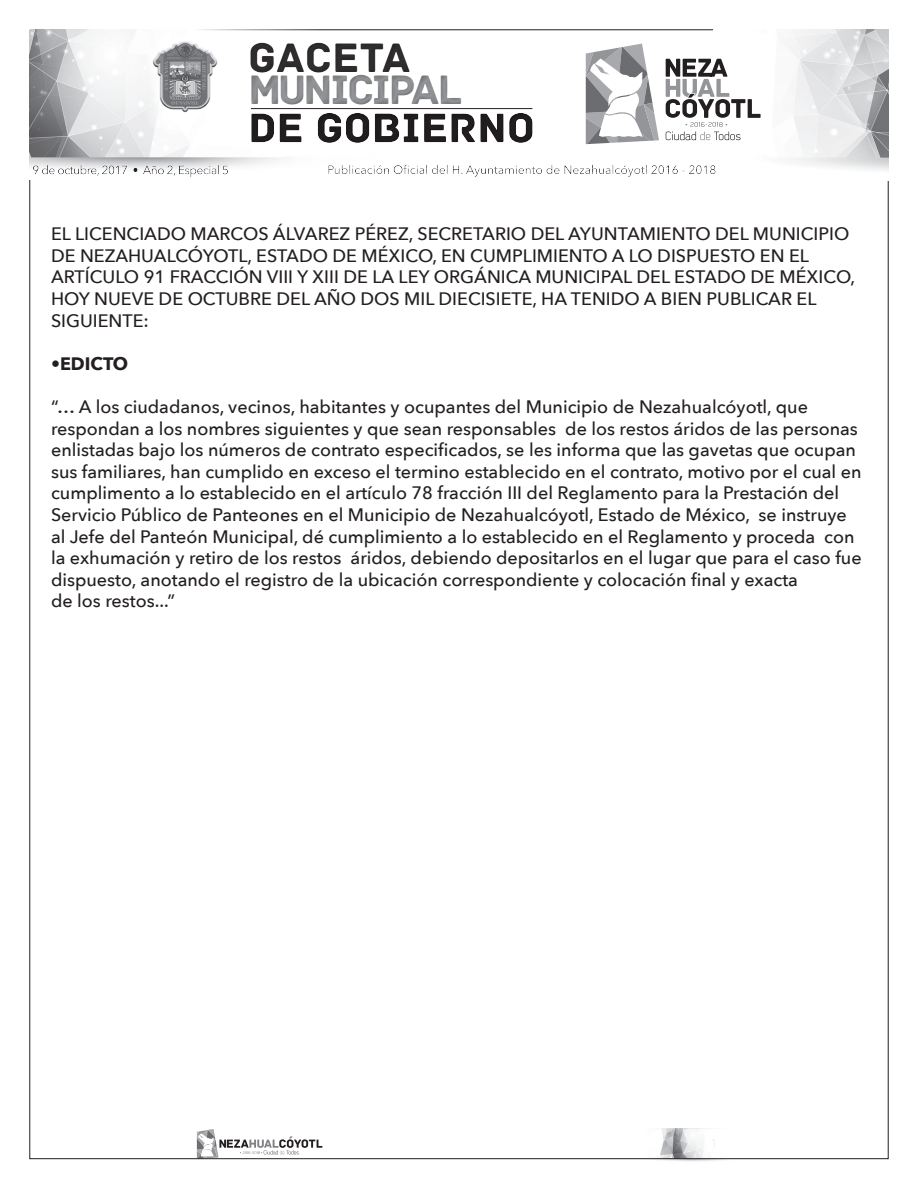
<style>
.page{position:relative;width:918px;height:1188px;background:#fff}
.page>*{position:absolute;margin:0;border:0;box-sizing:border-box;transform-origin:0 0}
.t1{font:43.5px "Archive";letter-spacing:-.06em;color:#939598}
.t2{font:43.5px "Archive";color:#312f30}
.t3{font:500 18px/21.6px "Avenir Next";color:#231f20}
.t4{font:700 18px "Avenir Next";color:#231f20}
</style>
<div class="page">
<img style="left:637px;top:1129px;width:126px;height:32px">
<div style="left:705px;top:1133px;width:26px;height:21px;background:#fff"></div>
<svg style="left:196px;top:1129px;width:126px;height:30px"></svg>
<img style="left:716px;top:30px;width:172px;height:140px">
<img style="left:30px;top:30px;width:382px;height:135px">
<div style="left:141px;top:28px;width:88px;height:96px;background:#fff"></div>
<img style="left:151px;top:41px;width:67px;height:73px">
<div style="left:248px;top:35px;width:292px;height:116px;background:#231f20;opacity:.5"></div>
<hr style="left:251px;top:108px;width:281px;height:1px;background:#231f20">
<svg style="left:585px;top:44px;width:74px;height:100px"></svg>
<svg style="left:666px;top:59px;width:95px;height:81px"></svg>
<div style="left:24px;top:159px;width:221px;height:24px;background:#231f20;opacity:.38"></div>
<div style="left:322px;top:159px;width:411px;height:22px;background:#231f20;opacity:.38"></div>
<h1 class="t2" style="left:248px;top:32px;width:164px">GACETA</h1>
<h1 class="t1" style="left:248px;top:64px;width:216px">MUNICIPAL</h1>
<p class="t3" style="left:51px;top:223px;width:806px">EL LICENCIADO MARCOS ÁLVAREZ PÉREZ, SECRETARIO DEL AYUNTAMIENTO DEL MUNICIPIO DE NEZAHUALCÓYOTL, ESTADO DE MÉXICO, EN CUMPLIMIENTO A LO DISPUESTO EN EL ARTÍCULO 91 FRACCIÓN VIII Y XIII DE LA LEY ORGÁNICA MUNICIPAL DEL ESTADO DE MÉXICO, HOY NUEVE DE OCTUBRE DEL AÑO DOS MIL DIECISIETE, HA TENIDO A BIEN PUBLICAR EL SIGUIENTE:</p>
<p class="t4" style="left:51px;top:348px;width:79px">•EDICTO</p>
<p class="t3" style="left:51px;top:395px;width:812px">“… A los ciudadanos, vecinos, habitantes y ocupantes del Municipio de Nezahualcóyotl, que respondan a los nombres siguientes y que sean responsables de los restos áridos de las personas enlistadas bajo los números de contrato especificados, se les informa que las gavetas que ocupan sus familiares, han cumplido en exceso el termino establecido en el contrato, motivo por el cual en cumplimento a lo establecido en el artículo 78 fracción III del Reglamento para la Prestación del Servicio Público de Panteones en el Municipio de Nezahualcóyotl, Estado de México, se instruye al Jefe del Panteón Municipal, dé cumplimiento a lo establecido en el Reglamento y proceda con la exhumación y retiro de los restos áridos, debiendo depositarlos en el lugar que para el caso fue dispuesto, anotando el registro de la ubicación correspondiente y colocación final y exacta<br>de los restos...”</p>
</div>
